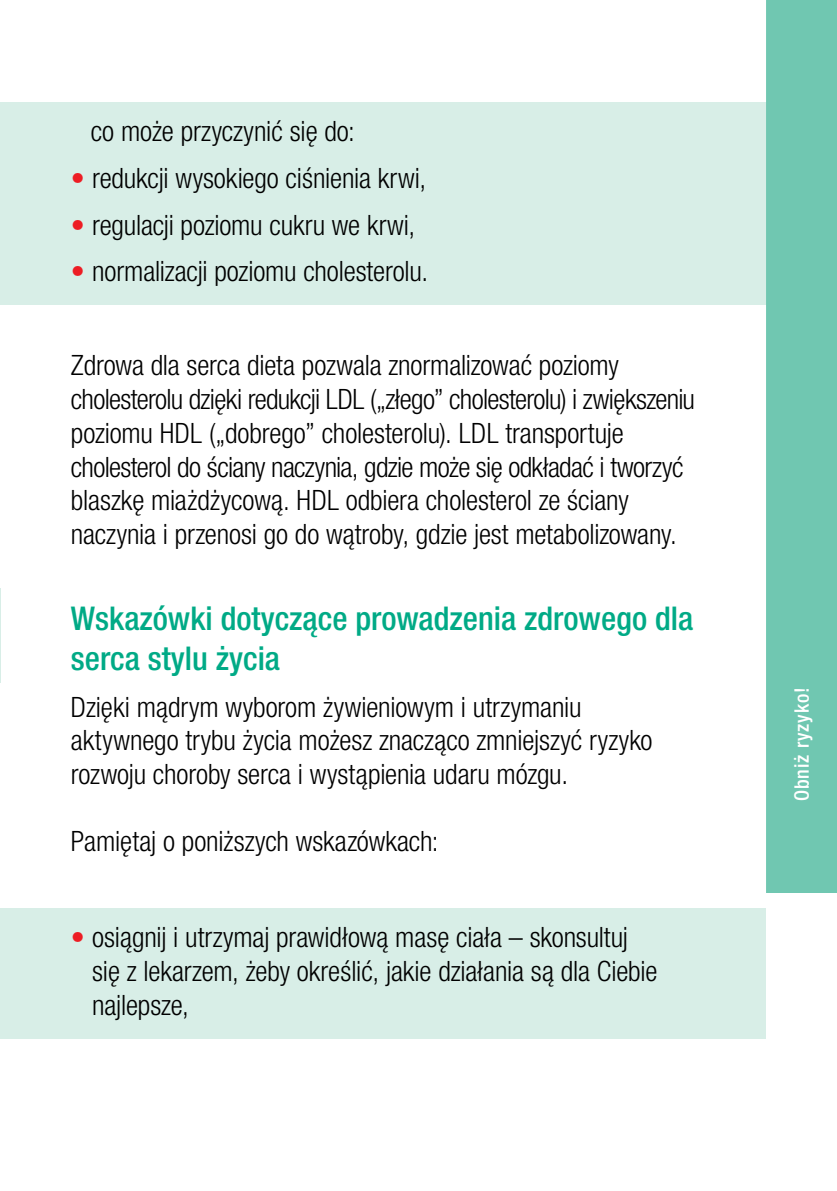
<style>
.page{position:relative;width:837px;height:1191px;background:#fff}
.page>*{position:absolute;margin:0;border:0;box-sizing:border-box;transform-origin:0 0}
.t1{font:500 condensed 32.75px/39.2px "Helvetica Neue LT Pro";color:#00aa86}
.t2{font:300 condensed 28px/33.8px "Helvetica Neue LT Pro";letter-spacing:-.005em;color:#000}
.t3{font:500 condensed 20px "Helvetica Neue LT Pro";letter-spacing:.04em;color:#fff}
.s1{color:#ed1d24}
</style>
<div class="page">
<div style="left:0;top:103px;width:765px;height:202px;background:#d8eee7"></div>
<div style="left:0;top:908px;width:801px;height:130px;background:#d8eee7"></div>
<hr style="left:0;top:588px;width:1px;height:95px;background:#d8eee7">
<div style="left:765px;top:0;width:71px;height:893px;background:#70c7b1"></div>
<div style="left:765px;top:893px;width:71px;height:298px;background:#fff"></div>
<p class="t2" style="left:91px;top:114px;width:265px">co może przyczynić się do:</p>
<p class="t2" style="left:71px;top:160px;width:356px"><span class="s1">•</span> redukcji wysokiego ciśnienia krwi,</p>
<p class="t2" style="left:71px;top:207px;width:346px"><span class="s1">•</span> regulacji poziomu cukru we krwi,</p>
<p class="t2" style="left:71px;top:254px;width:358px"><span class="s1">•</span> normalizacji poziomu cholesterolu.</p>
<p class="t2" style="left:71px;top:348px;width:625px">Zdrowa dla serca dieta pozwala znormalizować poziomy cholesterolu dzięki redukcji LDL („złego” cholesterolu) i zwiększeniu poziomu HDL („dobrego” cholesterolu). LDL transportuje cholesterol do ściany naczynia, gdzie może się odkładać i tworzyć blaszkę miażdżycową. HDL odbiera cholesterol ze ściany naczynia i przenosi go do wątroby, gdzie jest metabolizowany.</p>
<p class="t1" style="left:71px;top:598px;width:623px">Wskazówki dotyczące prowadzenia zdrowego dla serca stylu życia</p>
<p class="t2" style="left:71px;top:689px;width:583px">Dzięki mądrym wyborom żywieniowym i utrzymaniu aktywnego trybu życia możesz znacząco zmniejszyć ryzyko rozwoju choroby serca i wystąpienia udaru mózgu.</p>
<p class="t2" style="left:71px;top:824px;width:369px">Pamiętaj o poniższych wskazówkach:</p>
<p class="t2" style="left:92px;top:920px;width:566px;text-indent:-21px"><span class="s1">•</span> osiągnij i utrzymaj prawidłową masę ciała – skonsultuj się z lekarzem, żeby określić, jakie działania są dla Ciebie najlepsze,</p>
<p class="t3" style="left:789px;top:801px;width:115px;rotate:-90deg">Obniż ryzyko!</p>
</div>
